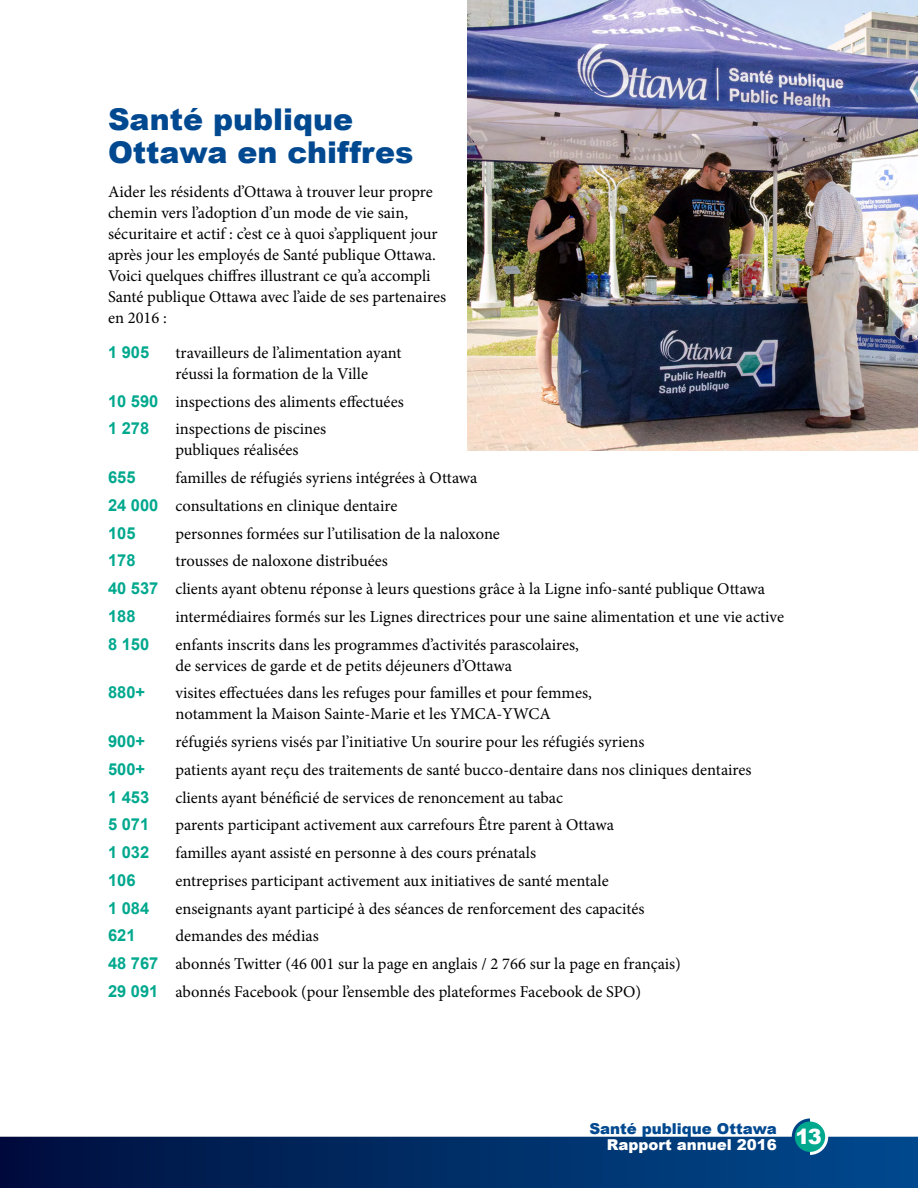
<style>
.page{position:relative;width:918px;height:1188px;background:#fff}
.page>*{position:absolute;margin:0;border:0;box-sizing:border-box;transform-origin:0 0}
.Header__H2{font:900 30px/33px "Arial";color:#004990}
.Body_Text_By_Numbers{font:16.5px/21px "Minion Pro";color:#000}
.Body_Text__P{font:16.5px/21px "Minion Pro";color:#000}
.Body_Text_By_Numbers-2{font:700 16.5px "Arial";color:#00a88e}
.t1{font:900 15px/15.5px "Arial";color:#004990}
.s1{font-family:"Arial";font-weight:700;color:#00a88e}
.s2{color:#fff}
</style>
<div class="page">
<img style="left:468px;top:0;width:450px;height:451px">
<svg style="left:0;top:1118px;width:918px;height:70px"></svg>
<div style="left:795px;top:1122px;width:30px;height:30px;background:#00a88e;border-radius:50%"></div>
<h2 class="Header__H2" style="left:108px;top:102px;width:307px">Santé publique<br>Ottawa en chiffres</h2>
<p class="Body_Text__P" style="left:108px;top:182px;width:340px">Aider les résidents d’Ottawa à trouver leur propre chemin vers l’adoption d’un mode de vie sain, sécuritaire et actif : c’est ce à quoi s’appliquent jour après jour les employés de Santé publique Ottawa.<br>Voici quelques chiffres illustrant ce qu’a accompli Santé publique Ottawa avec l’aide de ses partenaires en 2016 :</p>
<p class="Body_Text_By_Numbers-2" style="left:108px;top:341px;width:43px">1 905</p>
<p class="Body_Text_By_Numbers" style="left:175px;top:342px;width:228px">travailleurs de l’alimentation ayant réussi la formation de la Ville</p>
<p class="Body_Text_By_Numbers" style="left:108px;top:391px;width:297px"><span class="s1">10 590</span> inspections des aliments effectuées</p>
<p class="Body_Text_By_Numbers-2" style="left:108px;top:418px;width:43px">1 278</p>
<p class="Body_Text_By_Numbers" style="left:175px;top:419px;width:152px">inspections de piscines publiques réalisées</p>
<p class="Body_Text_By_Numbers-2" style="left:108px;top:466px;width:29px">655</p>
<p class="Body_Text_By_Numbers" style="left:175px;top:468px;width:304px">familles de réfugiés syriens intégrées à Ottawa</p>
<p class="Body_Text_By_Numbers" style="left:108px;top:495px;width:291px"><span class="s1">24 000</span> consultations en clinique dentaire</p>
<p class="Body_Text_By_Numbers-2" style="left:108px;top:522px;width:29px">105</p>
<p class="Body_Text_By_Numbers" style="left:175px;top:523px;width:326px">personnes formées sur l’utilisation de la naloxone</p>
<p class="Body_Text_By_Numbers-2" style="left:108px;top:550px;width:29px">178</p>
<p class="Body_Text_By_Numbers" style="left:175px;top:551px;width:214px">trousses de naloxone distribuées</p>
<p class="Body_Text_By_Numbers" style="left:108px;top:579px;width:659px"><span class="s1">40 537</span> clients ayant obtenu réponse à leurs questions grâce à la Ligne info-santé publique Ottawa</p>
<p class="Body_Text_By_Numbers-2" style="left:108px;top:605px;width:29px">188</p>
<p class="Body_Text_By_Numbers" style="left:175px;top:606px;width:610px">intermédiaires formés sur les Lignes directrices pour une saine alimentation et une vie active</p>
<p class="Body_Text_By_Numbers-2" style="left:108px;top:633px;width:43px">8 150</p>
<p class="Body_Text_By_Numbers" style="left:175px;top:634px;width:405px">enfants inscrits dans les programmes d’activités parascolaires, de services de garde et de petits déjeuners d’Ottawa</p>
<p class="Body_Text_By_Numbers-2" style="left:108px;top:682px;width:39px">880+</p>
<p class="Body_Text_By_Numbers" style="left:175px;top:683px;width:418px">visites effectuées dans les refuges pour familles et pour femmes, notamment la Maison Sainte-Marie et les YMCA-YWCA</p>
<p class="Body_Text_By_Numbers-2" style="left:108px;top:730px;width:39px">900+</p>
<p class="Body_Text_By_Numbers" style="left:175px;top:732px;width:470px">réfugiés syriens visés par l’initiative Un sourire pour les réfugiés syriens</p>
<p class="Body_Text_By_Numbers-2" style="left:108px;top:758px;width:39px">500+</p>
<p class="Body_Text_By_Numbers" style="left:175px;top:759px;width:578px">patients ayant reçu des traitements de santé bucco-dentaire dans nos cliniques dentaires</p>
<p class="Body_Text_By_Numbers-2" style="left:108px;top:786px;width:43px">1 453</p>
<p class="Body_Text_By_Numbers" style="left:175px;top:787px;width:389px">clients ayant bénéficié de services de renoncement au tabac</p>
<p class="Body_Text_By_Numbers-2" style="left:108px;top:814px;width:43px">5 071</p>
<p class="Body_Text_By_Numbers" style="left:175px;top:815px;width:440px">parents participant activement aux carrefours Être parent à Ottawa</p>
<p class="Body_Text_By_Numbers-2" style="left:108px;top:841px;width:43px">1 032</p>
<p class="Body_Text_By_Numbers" style="left:175px;top:843px;width:362px">familles ayant assisté en personne à des cours prénatals</p>
<p class="Body_Text_By_Numbers-2" style="left:108px;top:869px;width:29px">106</p>
<p class="Body_Text_By_Numbers" style="left:175px;top:870px;width:435px">entreprises participant activement aux initiatives de santé mentale</p>
<p class="Body_Text_By_Numbers-2" style="left:108px;top:897px;width:43px">1 084</p>
<p class="Body_Text_By_Numbers" style="left:175px;top:898px;width:470px">enseignants ayant participé à des séances de renforcement des capacités</p>
<p class="Body_Text_By_Numbers-2" style="left:108px;top:925px;width:29px">621</p>
<p class="Body_Text_By_Numbers" style="left:175px;top:926px;width:145px">demandes des médias</p>
<p class="Body_Text_By_Numbers" style="left:108px;top:954px;width:574px"><span class="s1">48 767</span> abonnés Twitter (46 001 sur la page en anglais / 2 766 sur la page en français)</p>
<p class="Body_Text_By_Numbers" style="left:108px;top:981px;width:535px"><span class="s1">29 091</span> abonnés Facebook (pour l’ensemble des plateformes Facebook de SPO)</p>
<p class="t1" style="left:607px;top:1121px;width:216px;text-indent:-17px">Santé publique Ottawa<br><span class="s2">Rapport annuel 2016</span> <sup>13</sup></p>
</div>
